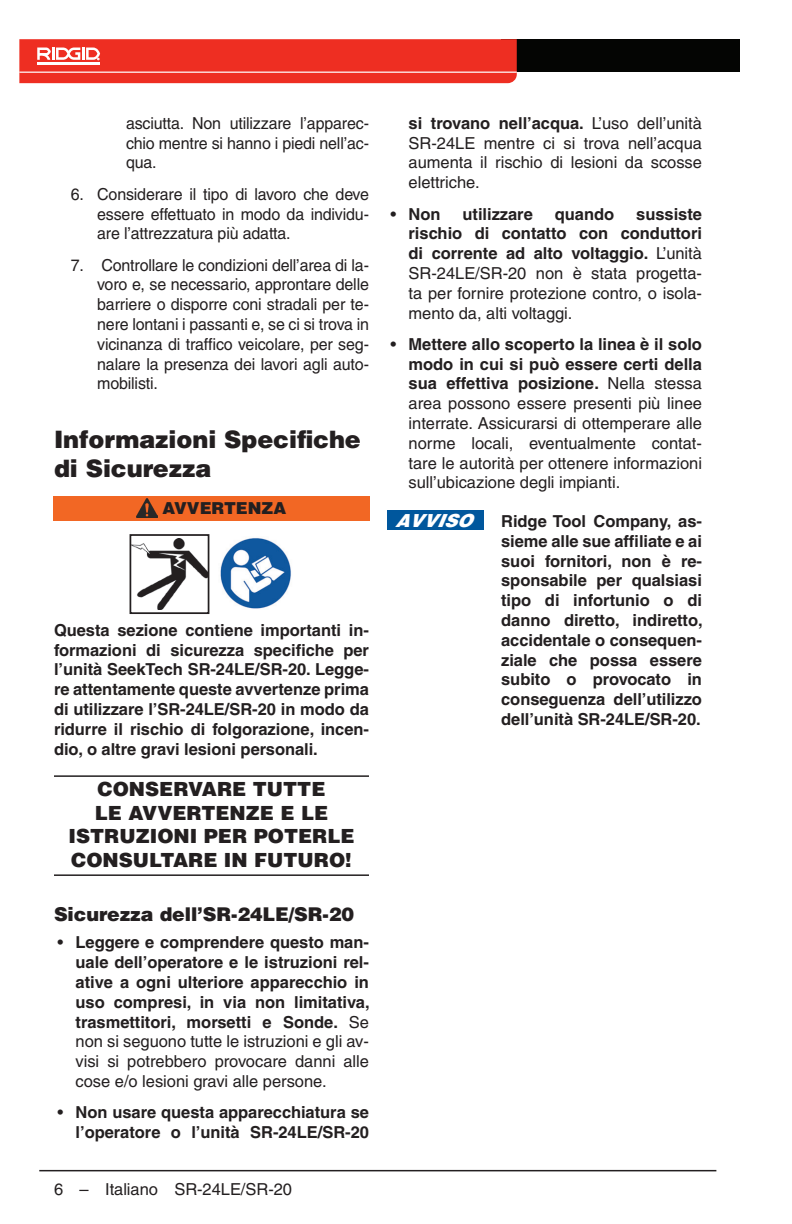
<style>
.page{position:relative;width:792px;height:1224px;background:#fff}
.page>*{position:absolute;margin:0;border:0;box-sizing:border-box;transform-origin:0 0}
.Head_1___h1_-_half{font:900 24px/28.8px "Helvetica LT Pro";letter-spacing:-.005em;color:#231f20}
.Black_Caps_with_Rules{font:900 19.6px/23.4px "Helvetica LT Pro";color:#231f20;text-align:center}
.Head_2____h2_-_half{font:900 19px "Helvetica LT Pro";letter-spacing:-.005em;color:#231f20}
.Notice_White{font:italic 900 18px "Helvetica LT Pro";letter-spacing:-.005em;color:#fff}
.t1{font:16.4px/19.8px "Helvetica LT Pro";letter-spacing:-.005em;color:#231f20;text-align:justify}
.Basic_Bold____bb{font:700 16.4px/19.8px "Helvetica LT Pro";color:#231f20;text-align:justify}
.t2{font:900 16.4px "Helvetica LT Pro";letter-spacing:-.005em;color:#231f20}
.s1{font-weight:400}
.s2{font-weight:700}
</style>
<div class="page">
<hr style="left:39px;top:1170px;width:677px;height:1px;background:#231f20">
<div style="left:502px;top:39px;width:238px;height:33px;background:#040503"></div>
<svg style="left:19px;top:39px;width:498px;height:44px"></svg>
<hr style="left:54px;top:775px;width:315px;height:2px;background:#231f20">
<hr style="left:54px;top:874px;width:315px;height:2px;background:#231f20">
<div style="left:54px;top:497px;width:315px;height:24px;background:#f26724"></div>
<img style="left:136px;top:499px;width:21px;height:18px">
<img style="left:220px;top:538px;width:71px;height:71px">
<img style="left:133px;top:538px;width:73px;height:72px">
<div style="left:130px;top:534px;width:79px;height:80px;border:2px solid #231f20"></div>
<div style="left:387px;top:511px;width:96px;height:19px;background:#00579d"></div>
<p class="t1" style="left:126px;top:113px;width:245px">asciutta. Non utilizzare l’apparec&shy;chio mentre si hanno i piedi nell’ac&shy;qua.</p>
<p class="t1" style="left:97px;top:184px;width:273px;text-indent:-26px">6. Considerare il tipo di lavoro che deve essere effettuato in modo da individu&shy;are l’attrezzatura più adatta.</p>
<p class="t1" style="left:97px;top:255px;width:273px;text-indent:-26px">7. Controllare le condizioni dell’area di la&shy;voro e, se necessario, approntare delle barriere o disporre coni stradali per te&shy;nere lontani i passanti e, se ci si trova in vicinanza di traffico veicolare, per seg&shy;nalare la presenza dei lavori agli auto&shy;mobilisti.</p>
<p class="Head_1___h1_-_half" style="left:54px;top:425px;width:308px">Informazioni Specifiche di Sicurezza</p>
<p class="t2" style="left:163px;top:498px;width:125px">AVVERTENZA</p>
<p class="Basic_Bold____bb" style="left:54px;top:620px;width:317px">Questa sezione contiene importanti in&shy;formazioni di sicurezza specifiche per l’unità SeekTech SR‑24LE/SR‑20. Legge&shy;re attentamente queste avvertenze prima di utilizzare l’SR‑24LE/SR-20 in modo da ridurre il rischio di folgorazione, incen&shy;dio, o altre gravi lesioni personali.</p>
<p class="Black_Caps_with_Rules" style="left:69px;top:778px;width:287px">CONSERVARE TUTTE<br>LE AVVERTENZE E LE<br>ISTRUZIONI PER POTERLE<br>CONSULTARE IN FUTURO!</p>
<p class="Head_2____h2_-_half" style="left:54px;top:902px;width:302px">Sicurezza dell’SR‑24LE/SR-20</p>
<p class="Basic_Bold____bb" style="left:76px;top:933px;width:296px;text-indent:-18px"><span class="s1">•</span> Leggere e comprendere questo man&shy;uale dell’operatore e le istruzioni rel&shy;ative a ogni ulteriore apparecchio in uso compresi, in via non limitativa, trasmettitori, morsetti e Sonde. <span class="s1">Se non si seguono tutte le istruzioni e gli av&shy;visi si potrebbero provocare danni alle cose e/o lesioni gravi alle persone.</span></p>
<p class="Basic_Bold____bb" style="left:58px;top:1103px;width:313px;text-align:right"><span class="s1">•</span> Non usare questa apparecchiatura se l’operatore o l’unità SR‑24LE/SR-20</p>
<p class="t1" style="left:54px;top:1180px;width:240px">6 – Italiano SR-24LE/SR-20</p>
<p class="t1" style="left:409px;top:113px;width:295px"><span class="s2">si trovano nell’acqua.</span> L’uso dell’unità SR‑24LE mentre ci si trova nell’acqua aumenta il rischio di lesioni da scosse elettriche.</p>
<p class="Basic_Bold____bb" style="left:391px;top:204px;width:52px"><span class="s1">•</span> Non</p>
<p class="Basic_Bold____bb" style="left:463px;top:204px;width:72px">utilizzare</p>
<p class="Basic_Bold____bb" style="left:555px;top:204px;width:61px">quando</p>
<p class="t1" style="left:409px;top:204px;width:295px;text-indent:228px"><span class="s2">sussiste rischio di contatto con conduttori di corrente ad alto voltaggio.</span> L’unità SR‑24LE/SR-20 non è stata progetta&shy;ta per fornire protezione contro, o isola&shy;mento da, alti voltaggi.</p>
<p class="t1" style="left:409px;top:334px;width:295px;text-indent:-18px">• <span class="s2">Mettere allo scoperto la linea è il solo modo in cui si può essere certi della sua effettiva posizione.</span> Nella stessa area possono essere presenti più linee interrate. Assicurarsi di ottemperare alle norme locali, eventualmente contat&shy;tare le autorità per ottenere informazioni sull’ubicazione degli impianti.</p>
<p class="Notice_White" style="left:395px;top:508px;width:83px">AVVISO</p>
<p class="Basic_Bold____bb" style="left:501px;top:511px;width:203px">Ridge Tool Company, as&shy;sieme alle sue affiliate e ai suoi fornitori, non è re&shy;sponsabile per qualsiasi tipo di infortunio o di danno diretto, indiretto, accidentale o consequen&shy;ziale che possa essere subito o provocato in conseguenza dell’utilizzo dell’unità SR‑24LE/SR-20.</p>
</div>
